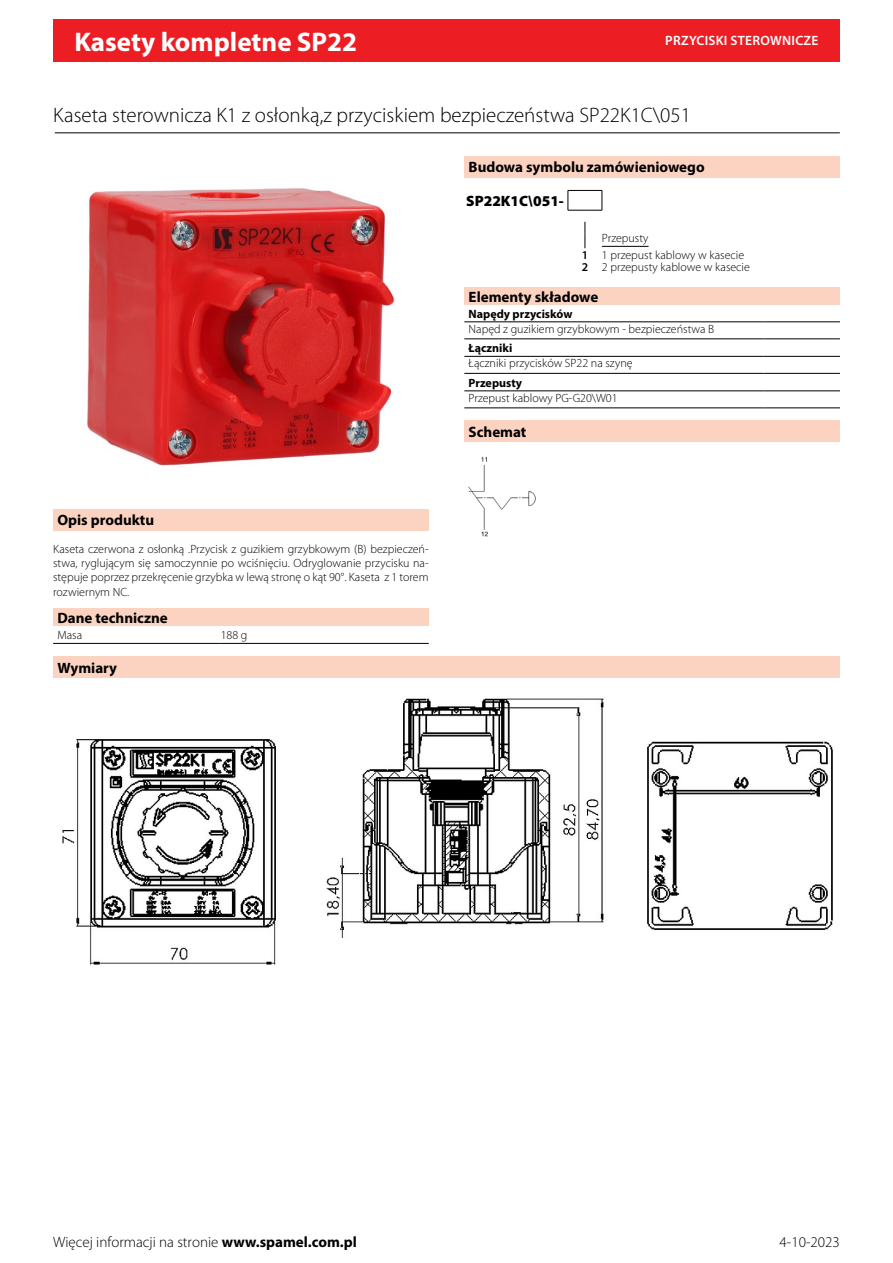
<style>
.page{position:relative;width:893px;height:1263px;background:#fff}
.page>*{position:absolute;margin:0;border:0;box-sizing:border-box;transform-origin:0 0}
.t1{font:700 27px "Myriad Pro";color:#fff}
.t2{font:300 21px "Myriad Pro";color:#000}
.Überschrift{font:700 15px "Myriad Pro";color:#000}
.t3{font:300 15px "Myriad Pro";color:#000}
.TS_Bestellschlüssel{font:900 15px "Myriad Pro";color:#000}
.t4{font:600 13.5px "Myriad Pro";letter-spacing:.02em;color:#fff}
.Text_normal_block{font:300 12px/14.4px "Myriad Pro";color:#000;text-align:justify}
.Tabellenkörper{font:300 12px "Myriad Pro";color:#000}
.TS_links{font:300 12px "Myriad Pro";color:#000}
.Text_SubHeader{font:700 12px "Myriad Pro";color:#000}
.TS_links_unterstrich{font:300 12px "Myriad Pro";color:#000}
.TS_fett_zentriert{font:600 12px "Myriad Pro";color:#000}
.s1{font-weight:700}
</style>
<div class="page">
<div style="left:53px;top:19px;width:787px;height:43px;background:#ed1d24"></div>
<img style="left:87px;top:188px;width:308px;height:278px">
<div style="left:53px;top:609px;width:376px;height:17px;background:#fcd3c1"></div>
<hr style="left:53px;top:643px;width:168px;height:1px;background:#000">
<hr style="left:221px;top:643px;width:208px;height:1px;background:#000">
<div style="left:464px;top:156px;width:376px;height:21px;background:#fcd3c1"></div>
<svg style="left:568px;top:190px;width:35px;height:21px"></svg>
<svg style="left:585px;top:222px;width:1px;height:26px"></svg>
<hr style="left:602px;top:246px;width:46px;height:1px;background:#000">
<div style="left:53px;top:656px;width:787px;height:22px;background:#fcd3c1"></div>
<img style="left:62px;top:698px;width:772px;height:267px">
<div style="left:464px;top:421px;width:376px;height:21px;background:#fcd3c1"></div>
<img style="left:468px;top:456px;width:68px;height:81px">
<hr style="left:55px;top:132px;width:785px;height:1px;background:#000">
<div style="left:53px;top:509px;width:376px;height:21px;background:#fcd3c1"></div>
<div style="left:464px;top:287px;width:376px;height:17px;background:#fcd3c1"></div>
<hr style="left:763px;top:322px;width:77px;height:1px;background:#000">
<hr style="left:763px;top:339px;width:77px;height:1px;background:#000">
<hr style="left:763px;top:356px;width:77px;height:1px;background:#000">
<hr style="left:763px;top:373px;width:77px;height:1px;background:#000">
<hr style="left:763px;top:391px;width:77px;height:1px;background:#000">
<hr style="left:464px;top:408px;width:299px;height:1px;background:#000">
<hr style="left:763px;top:408px;width:77px;height:1px;background:#000">
<hr style="left:464px;top:322px;width:299px;height:1px;background:#000">
<hr style="left:464px;top:339px;width:299px;height:1px;background:#000">
<hr style="left:464px;top:356px;width:299px;height:1px;background:#000">
<hr style="left:464px;top:373px;width:299px;height:1px;background:#000">
<hr style="left:464px;top:391px;width:299px;height:1px;background:#000">
<h1 class="t1" style="left:74px;top:24px;width:284px">Kasety kompletne SP22</h1>
<p class="t4" style="left:665px;top:32px;width:155px">PRZYCISKI STEROWNICZE</p>
<p class="t2" style="left:53px;top:104px;width:639px">Kaseta sterownicza K1 z osłonką,z przyciskiem bezpieczeństwa SP22K1C\051</p>
<p class="Überschrift" style="left:469px;top:158px;width:238px">Budowa symbolu zamówieniowego</p>
<p class="TS_Bestellschlüssel" style="left:466px;top:191px;width:99px">SP22K1C\051-</p>
<p class="TS_links_unterstrich" style="left:602px;top:232px;width:48px">Przepusty</p>
<p class="TS_fett_zentriert" style="left:582px;top:247px;width:8px">1</p>
<p class="TS_links" style="left:602px;top:248px;width:144px">1 przepust kablowy w kasecie</p>
<p class="TS_fett_zentriert" style="left:582px;top:260px;width:8px">2</p>
<p class="TS_links" style="left:602px;top:261px;width:150px">2 przepusty kablowe w kasecie</p>
<p class="Überschrift" style="left:469px;top:287px;width:131px">Elementy składowe</p>
<p class="Text_SubHeader" style="left:469px;top:306px;width:105px">Napędy przycisków</p>
<p class="Tabellenkörper" style="left:469px;top:322px;width:247px">Napęd z guzikiem grzybkowym - bezpieczeństwa B</p>
<p class="Text_SubHeader" style="left:469px;top:340px;width:45px">Łączniki</p>
<p class="Tabellenkörper" style="left:469px;top:357px;width:166px">Łączniki przycisków SP22 na szynę</p>
<p class="Text_SubHeader" style="left:469px;top:375px;width:55px">Przepusty</p>
<p class="Tabellenkörper" style="left:469px;top:391px;width:150px">Przepust kablowy PG-G20\W01</p>
<p class="Überschrift" style="left:57px;top:511px;width:98px">Opis produktu</p>
<p class="Text_normal_block" style="left:53px;top:542px;width:377px">Kaseta czerwona z osłonką .Przycisk z guzikiem grzybkowym (B) bezpieczeń&shy;stwa, ryglującym się samoczynnie po wciśnięciu. Odryglowanie przycisku na&shy;stępuje poprzez przekręcenie grzybka w lewą stronę o kąt 90°. Kaseta z 1 torem rozwiernym NC.</p>
<p class="Überschrift" style="left:57px;top:608px;width:112px">Dane techniczne</p>
<p class="Tabellenkörper" style="left:57px;top:628px;width:26px">Masa</p>
<p class="Tabellenkörper" style="left:221px;top:628px;width:28px">188 g</p>
<p class="Überschrift" style="left:57px;top:658px;width:61px">Wymiary</p>
<p class="Überschrift" style="left:469px;top:422px;width:59px">Schemat</p>
<p class="t3" style="left:53px;top:1234px;width:305px">Więcej informacji na stronie <span class="s1">www.spamel.com.pl</span></p>
<p class="t3" style="left:780px;top:1234px;width:62px">4-10-2023</p>
</div>
